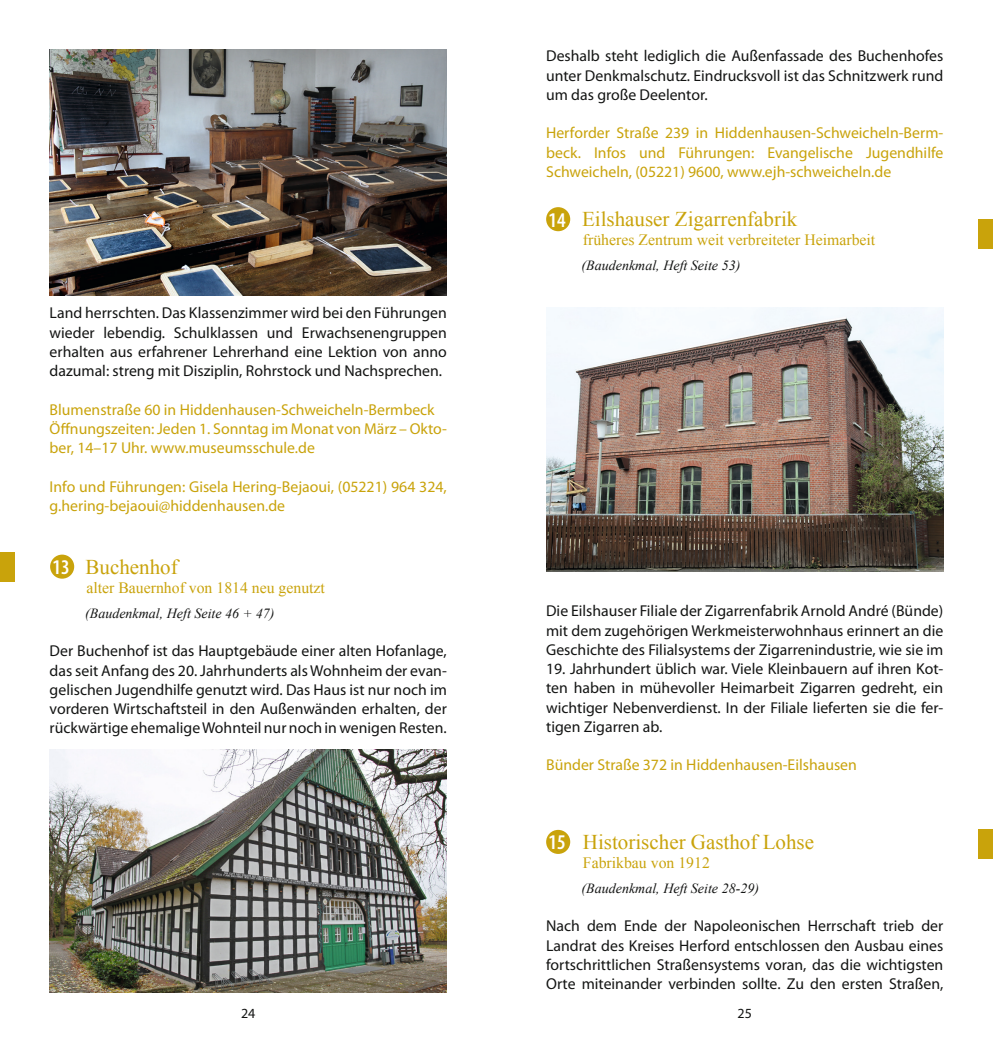
<style>
.page{position:relative;width:993px;height:1042px;background:#fff}
.page>*{position:absolute;margin:0;border:0;box-sizing:border-box;transform-origin:0 0}
.t1{font:21px "Times New Roman";color:#c9a30b}
.t2{font:600 condensed 21px "Myriad Pro";color:#fff}
.t3{font:15.75px/19.2px "Myriad Pro";color:#131413;text-align:justify}
.t4{font:15.75px/19.2px "Myriad Pro";color:#c9a30b}
.t5{font:15.75px "Times New Roman";color:#c9a30b}
.t6{font:italic 14px "Times New Roman";color:#131413}
.t7{font:14px "Myriad Pro";color:#131413}
</style>
<div class="page">
<div style="left:0;top:552px;width:15px;height:30px;background:#c9a30b"></div>
<div style="left:977px;top:220px;width:15px;height:29px;background:#c9a30b"></div>
<div style="left:977px;top:828px;width:15px;height:30px;background:#c9a30b"></div>
<img style="left:50px;top:50px;width:396px;height:245px">
<img style="left:50px;top:749px;width:396px;height:243px">
<img style="left:546px;top:308px;width:397px;height:264px">
<div style="left:50px;top:554px;width:24px;height:25px;background:#c9a30b;border-radius:50%"></div>
<div style="left:546px;top:207px;width:24px;height:24px;background:#c9a30b;border-radius:50%"></div>
<div style="left:546px;top:830px;width:24px;height:24px;background:#c9a30b;border-radius:50%"></div>
<p class="t3" style="left:50px;top:303px;width:398px">Land herrschten. Das Klassenzimmer wird bei den Führungen wieder lebendig. Schulklassen und Erwachsenengruppen erhalten aus erfahrener Lehrerhand eine Lektion von anno dazumal: streng mit Disziplin, Rohrstock und Nachsprechen.</p>
<p class="t4" style="left:50px;top:399px;width:398px">Blumenstraße 60 in Hiddenhausen-Schweicheln-Bermbeck<br>Öffnungszeiten: Jeden 1. Sonntag im Monat von März – Okto&shy;ber, 14–17 Uhr. www.museumsschule.de</p>
<p class="t4" style="left:50px;top:476px;width:398px">Info und Führungen: Gisela Hering-Bejaoui, (05221) 964 324, g.hering-bejaoui@hiddenhausen.de</p>
<h1 class="t1" style="left:85px;top:553px;width:94px">Buchenhof</h1>
<p class="t5" style="left:86px;top:577px;width:240px">alter Bauernhof von 1814 neu genutzt</p>
<p class="t6" style="left:85px;top:603px;width:191px">(Baudenkmal, Heft Seite 46 + 47)</p>
<p class="t3" style="left:50px;top:641px;width:398px">Der Buchenhof ist das Hauptgebäude einer alten Hofanlage, das seit Anfang des 20. Jahrhunderts als Wohnheim der evan&shy;gelischen Jugendhilfe genutzt wird. Das Haus ist nur noch im vorderen Wirtschaftsteil in den Außenwänden erhalten, der rückwärtige ehemalige Wohnteil nur noch in wenigen Resten.</p>
<h1 class="t2" style="left:53px;top:555px;width:19px">13</h1>
<p class="t7" style="left:241px;top:1004px;width:16px">24</p>
<p class="t3" style="left:546px;top:46px;width:398px">Deshalb steht lediglich die Außenfassade des Buchenhofes unter Denkmalschutz. Eindrucksvoll ist das Schnitzwerk rund um das große Deelentor.</p>
<p class="t4" style="left:546px;top:123px;width:398px;text-align:justify">Herforder Straße 239 in Hiddenhausen-Schweicheln-Berm&shy;beck. Infos und Führungen: Evangelische Jugendhilfe Schweicheln, (05221) 9600, www.ejh-schweicheln.de</p>
<h1 class="t1" style="left:582px;top:205px;width:217px">Eilshauser Zigarrenfabrik</h1>
<p class="t5" style="left:582px;top:229px;width:294px">früheres Zentrum weit verbreiteter Heimarbeit</p>
<p class="t6" style="left:581px;top:255px;width:160px">(Baudenkmal, Heft Seite 53)</p>
<h1 class="t2" style="left:548px;top:208px;width:19px">14</h1>
<p class="t3" style="left:546px;top:601px;width:398px">Die Eilshauser Filiale der Zigarrenfabrik Arnold André (Bünde) mit dem zugehörigen Werkmeisterwohnhaus erinnert an die Geschichte des Filialsystems der Zigarrenindustrie, wie sie im</p>
<p class="t3" style="left:546px;top:659px;width:398px">19. Jahrhundert üblich war. Viele Kleinbauern auf ihren Kot&shy;ten haben in mühevoller Heimarbeit Zigarren gedreht, ein wichtiger Nebenverdienst. In der Filiale lieferten sie die fer&shy;tigen Zigarren ab.</p>
<p class="t4" style="left:546px;top:755px;width:312px">Bünder Straße 372 in Hiddenhausen-Eilshausen</p>
<h1 class="t1" style="left:582px;top:828px;width:232px">Historischer Gasthof Lohse</h1>
<p class="t5" style="left:582px;top:852px;width:128px">Fabrikbau von 1912</p>
<p class="t6" style="left:581px;top:878px;width:179px">(Baudenkmal, Heft Seite 28-29)</p>
<p class="t3" style="left:546px;top:916px;width:398px">Nach dem Ende der Napoleonischen Herrschaft trieb der Landrat des Kreises Herford entschlossen den Ausbau eines fortschrittlichen Straßensystems voran, das die wichtigsten Orte miteinander verbinden sollte. Zu den ersten Straßen,</p>
<p class="t7" style="left:737px;top:1004px;width:16px">25</p>
<h1 class="t2" style="left:548px;top:831px;width:19px">15</h1>
</div>
